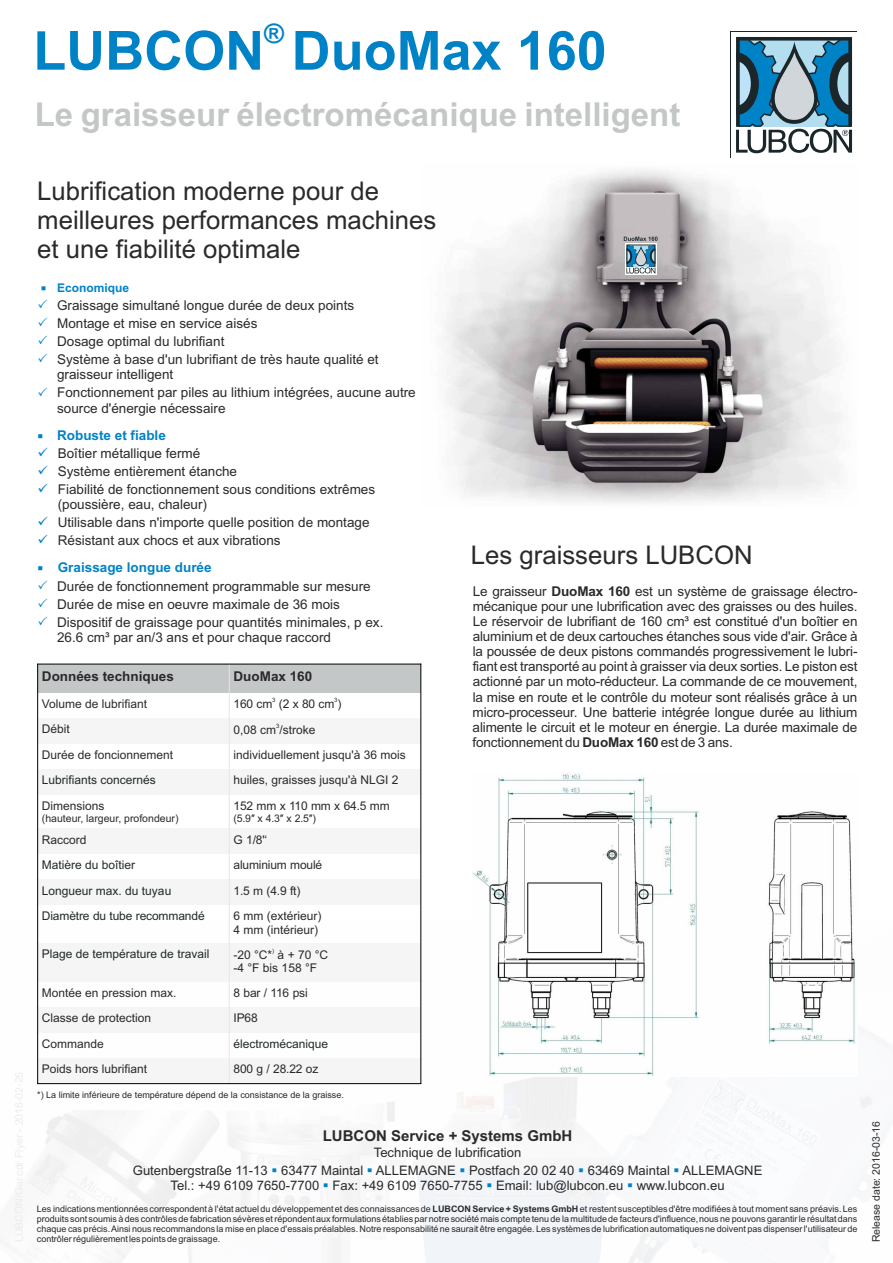
<style>
.page{position:relative;width:893px;height:1263px;background:#fff}
.page>*{position:absolute;margin:0;border:0;box-sizing:border-box;transform-origin:0 0}
.t1{font:700 54px "Arial";color:#0082c7}
.t2{font:700 33px "Arial";color:#c4c7c7}
.t3{font:700 27px "Arial";color:#0082c7}
.t4{font:25.8px/28.8px "Arial";color:#2b2929}
.t5{font:700 15px "Arial";color:#2b2929}
.t6{font:13.5px/18.1px "Arial";color:#2b2929}
.t7{font:700 13.5px "Arial";color:#0082c7}
.t8{font:700 13.5px "Arial";color:#2b2929}
.t9{font:13.5px/18.1px "Wingdings";color:#0082c7;text-align:justify}
.t10{font:13.05px/18.3px "Arial";color:#2b2929;text-align:center}
.t11{font:13.05px "Wingdings";color:#0082c7}
.t12{font:12px/13.4px "Arial";color:#2b2929}
.t13{font:12px "Arial";color:#212929}
.t14{font:700 12px "Arial";color:#0082c7}
.t15{font:10.5px "Arial";color:#2b2929}
.t16{font:9px/10.1px "Arial";color:#2b2929;text-align:justify}
.t17{font:6px "Arial";color:#2b2929}
.s1{font-weight:700}
</style>
<div class="page">
<svg style="left:730px;top:31px;width:127px;height:127px"></svg>
<div style="left:731px;top:32px;width:126px;height:125px;background:#fff"></div>
<svg style="left:736px;top:37px;width:116px;height:116px;background:#6892a7"></svg>
<img style="left:444px;top:170px;width:398px;height:333px">
<div style="left:625px;top:243px;width:32px;height:32px;background:#fff"></div>
<svg style="left:624px;top:237px;width:34px;height:37px"></svg>
<img style="left:473px;top:774px;width:384px;height:303px">
<div style="left:38px;top:664px;width:191px;height:28px;background:#c4c7c7"></div>
<div style="left:229px;top:664px;width:192px;height:28px;background:#c4c7c7"></div>
<div style="left:38px;top:718px;width:191px;height:25px;background:#f5f5f5"></div>
<div style="left:229px;top:718px;width:192px;height:25px;background:#f5f5f5"></div>
<div style="left:38px;top:769px;width:191px;height:25px;background:#f5f5f5"></div>
<div style="left:229px;top:769px;width:192px;height:25px;background:#f5f5f5"></div>
<div style="left:38px;top:828px;width:191px;height:26px;background:#f5f5f5"></div>
<div style="left:229px;top:828px;width:192px;height:26px;background:#f5f5f5"></div>
<div style="left:38px;top:879px;width:191px;height:26px;background:#f5f5f5"></div>
<div style="left:229px;top:879px;width:192px;height:26px;background:#f5f5f5"></div>
<div style="left:38px;top:943px;width:191px;height:38px;background:#f5f5f5"></div>
<div style="left:229px;top:943px;width:192px;height:38px;background:#f5f5f5"></div>
<div style="left:38px;top:1007px;width:191px;height:25px;background:#f5f5f5"></div>
<div style="left:229px;top:1007px;width:192px;height:25px;background:#f5f5f5"></div>
<div style="left:38px;top:1058px;width:191px;height:25px;background:#f5f5f5"></div>
<div style="left:229px;top:1058px;width:192px;height:25px;background:#f5f5f5"></div>
<hr style="left:37px;top:664px;width:1px;height:420px;background:#000">
<hr style="left:229px;top:664px;width:1px;height:420px;background:#e6e6e6">
<hr style="left:420px;top:664px;width:1px;height:420px;background:#000">
<hr style="left:37px;top:1083px;width:384px;height:1px;background:#000">
<hr style="left:37px;top:664px;width:384px;height:1px;background:#000">
<h3 class="t3" style="left:264px;top:23px;width:21px">®</h3>
<h1 class="t1" style="left:33px;top:30px;width:575px">LUBCON DuoMax 160</h1>
<h2 class="t2" style="left:35px;top:102px;width:647px">Le graisseur électromécanique intelligent</h2>
<h3 class="t4" style="left:37px;top:179px;width:343px">Lubrification moderne pour de</h3>
<h3 class="t4" style="left:37px;top:208px;width:400px">meilleures performances machines et une fiabilité optimale</h3>
<p class="t14" style="left:57px;top:284px;width:74px">Economique</p>
<p class="t6" style="left:57px;top:297px;width:323px">Graissage simultané longue durée de deux points Montage et mise en service aisés<br>Dosage optimal du lubrifiant<br>Système à base d'un lubrifiant de très haute qualité et</p>
<p class="t6" style="left:57px;top:367px;width:360px">graisseur intelligent<br>Fonctionnement par piles au lithium intégrées, aucune autre</p>
<p class="t6" style="left:57px;top:400px;width:170px">source d'énergie nécessaire</p>
<p class="t6" style="left:58px;top:445px;width:319px">Boîtier métallique fermé<br>Système entièrement étanche<br>Fiabilité de fonctionnement sous conditions extrêmes</p>
<p class="t6" style="left:58px;top:496px;width:313px">(poussière, eau, chaleur)<br>Utilisable dans n'importe quelle position de montage<br>Résistant aux chocs et aux vibrations</p>
<p class="t6" style="left:57px;top:578px;width:328px">Durée de fonctionnement programmable sur mesure<br>Durée de mise en oeuvre maximale de 36 mois<br>Dispositif de graissage pour quantités minimales, p ex.</p>
<p class="t6" style="left:57px;top:629px;width:275px">26.6 cm³ par an/3 ans et pour chaque raccord</p>
<p class="t7" style="left:38px;top:430px;width:130px">○ Robuste et fiable</p>
<p class="t9" style="left:38px;top:445px;width:12px">✓ ✓ ✓</p>
<p class="t7" style="left:38px;top:563px;width:176px">○ Graissage longue durée</p>
<p class="t8" style="left:42px;top:671px;width:134px">Données techniques</p>
<p class="t8" style="left:233px;top:671px;width:80px">DuoMax 160</p>
<p class="t12" style="left:42px;top:698px;width:107px">Volume de lubrifiant</p>
<p class="t17" style="left:272px;top:698px;width:5px">3</p>
<p class="t17" style="left:334px;top:698px;width:5px">3</p>
<p class="t12" style="left:233px;top:698px;width:109px">160 cm (2 x 80 cm )</p>
<p class="t12" style="left:42px;top:723px;width:30px">Débit</p>
<p class="t17" style="left:276px;top:723px;width:5px">3</p>
<p class="t12" style="left:233px;top:724px;width:84px">0,08 cm /stroke</p>
<p class="t12" style="left:42px;top:749px;width:133px">Durée de foncionnement</p>
<p class="t12" style="left:233px;top:749px;width:174px">individuellement jusqu'à 36 mois</p>
<p class="t13" style="left:42px;top:775px;width:116px">Lubrifiants concernés</p>
<p class="t12" style="left:233px;top:774px;width:167px">huiles, graisses jusqu'à NLGI 2</p>
<p class="t12" style="left:42px;top:800px;width:64px">Dimensions</p>
<p class="t15" style="left:42px;top:814px;width:138px">(hauteur, largeur, profondeur)</p>
<p class="t12" style="left:233px;top:800px;width:158px">152 mm x 110 mm x 64.5 mm</p>
<p class="t15" style="left:233px;top:814px;width:84px">(5.9″ x 4.3″ x 2.5″)</p>
<p class="t12" style="left:42px;top:834px;width:46px">Raccord</p>
<p class="t12" style="left:233px;top:834px;width:35px">G 1/8'‘</p>
<p class="t13" style="left:42px;top:860px;width:95px">Matière du boîtier</p>
<p class="t12" style="left:233px;top:859px;width:90px">aluminium moulé</p>
<p class="t13" style="left:42px;top:886px;width:131px">Longueur max. du tuyau</p>
<p class="t12" style="left:233px;top:885px;width:68px">1.5 m (4.9 ft)</p>
<p class="t13" style="left:42px;top:911px;width:164px">Diamètre du tube recommandé</p>
<p class="t12" style="left:233px;top:910px;width:90px">6 mm (extérieur)<br>4 mm (intérieur)</p>
<p class="t13" style="left:42px;top:950px;width:169px">Plage de température de travail</p>
<p class="t17" style="left:272px;top:948px;width:3px">)</p>
<p class="t12" style="left:233px;top:949px;width:96px">-20 °C* à + 70 °C -4 °F bis 158 °F</p>
<p class="t12" style="left:42px;top:987px;width:136px">Montée en pression max.</p>
<p class="t12" style="left:233px;top:987px;width:76px">8 bar / 116 psi</p>
<p class="t12" style="left:42px;top:1012px;width:111px">Classe de protection</p>
<p class="t12" style="left:233px;top:1012px;width:26px">IP68</p>
<p class="t12" style="left:42px;top:1038px;width:64px">Commande</p>
<p class="t13" style="left:233px;top:1039px;width:96px">électromécanique</p>
<p class="t12" style="left:42px;top:1063px;width:107px">Poids hors lubrifiant</p>
<p class="t12" style="left:233px;top:1063px;width:86px">800 g / 28.22 oz</p>
<p class="t16" style="left:37px;top:1091px;width:308px">*) La limite inférieure de température dépend de la consistance de la graisse.</p>
<h3 class="t4" style="left:471px;top:543px;width:283px">Les graisseurs LUBCON</h3>
<p class="t6" style="left:473px;top:585px;width:386px;line-height:15.1px;text-align:justify">Le graisseur <span class="s1">DuoMax 160</span> est un système de graissage électro&shy;mécanique pour une lubrification avec des graisses ou des huiles.<br>Le réservoir de lubrifiant de 160 cm³ est constitué d'un boîtier en aluminium et de deux cartouches étanches sous vide d'air. Grâce à la poussée de deux pistons commandés progressivement le lubri&shy;fiant est transporté au point à graisser via deux sorties. Le piston est actionné par un moto-réducteur. La commande de ce mouvement, la mise en route et le contrôle du moteur sont réalisés grâce à un micro-processeur. Une batterie intégrée longue durée au lithium alimente le circuit et le moteur en énergie. La durée maximale de fonctionnement du <span class="s1">DuoMax 160</span> est de 3 ans.</p>
<p class="t5" style="left:323px;top:1130px;width:251px">LUBCON Service + Systems GmbH</p>
<p class="t10" style="left:133px;top:1144px;width:631px">Technique de lubrification<br>Gutenbergstraße 11-13 63477 Maintal ALLEMAGNE Postfach 20 02 40 63469 Maintal ALLEMAGNE</p>
<p class="t10" style="left:171px;top:1177px;width:556px">Tel.: +49 6109 7650-7700 Fax: +49 6109 7650-7755 Email: lub@lubcon.eu www.lubcon.eu</p>
<p class="t11" style="left:271px;top:1165px;width:13px">▪</p>
<p class="t11" style="left:367px;top:1165px;width:13px">▪</p>
<p class="t11" style="left:459px;top:1165px;width:13px">▪</p>
<p class="t11" style="left:578px;top:1165px;width:13px">▪</p>
<p class="t11" style="left:673px;top:1165px;width:13px">▪</p>
<p class="t16" style="left:37px;top:1204px;width:822px">Les indications mentionnées correspondent à l'état actuel du développement et des connaissances de <span class="s1">LUBCON Service + Systems GmbH</span> et restent susceptibles d'être modifiées à tout moment sans préavis. Les produits sont soumis à des contrôles de fabrication sévères et répondent aux formulations établies par notre société mais compte tenu de la multitude de facteurs d'influence, nous ne pouvons garantir le résultat dans chaque cas précis. Ainsi nous recommandons la mise en place d'essais préalables. Notre responsabilité ne saurait être engagée. Les systèmes de lubrification automatiques ne doivent pas dispenser l'utilisateur de contrôler régulièrement les points de graissage.</p>
<p class="t11" style="left:323px;top:1180px;width:13px">▪</p>
<p class="t11" style="left:486px;top:1180px;width:13px">▪</p>
<p class="t11" style="left:627px;top:1180px;width:13px">▪</p>
<p class="t15" style="left:872px;top:1242px;width:123px;rotate:-90deg">Release date: 2016-03-16</p>
</div>
